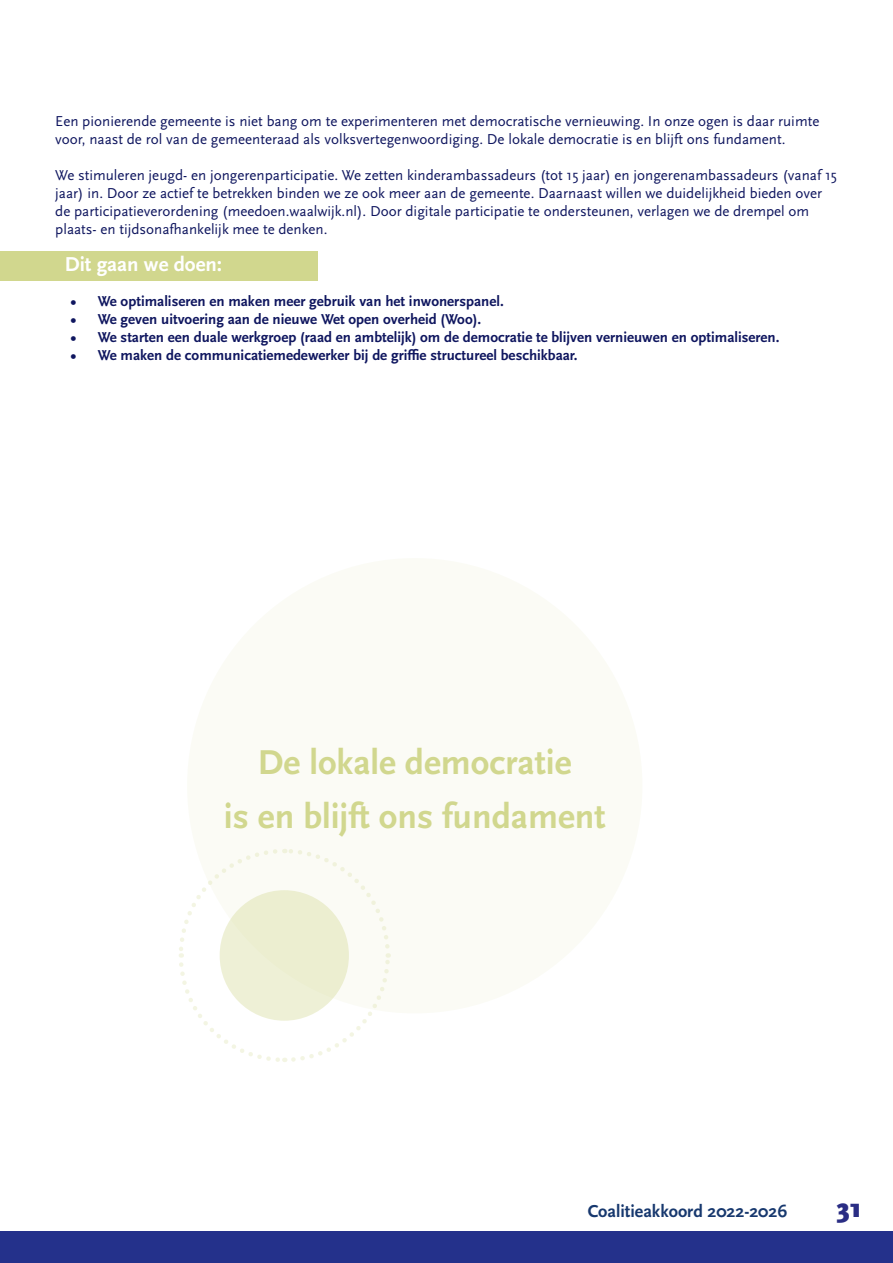
<style>
.page{position:relative;width:893px;height:1263px;background:#fff}
.page>*{position:absolute;margin:0;border:0;box-sizing:border-box;transform-origin:0 0}
.Platte_tekst{font:700 36px "Scala Sans Pro";color:#d1d78e}
.t1{font:900 27px "Scala Sans Pro";color:#2a2d84}
.Kopjes{font:700 21px "Scala Sans Pro";color:#fff}
.t2{font:700 18px "Scala Sans Pro";color:#17386e}
.Platte_tekst-2{font:15px/18px "Scala Sans Pro";color:#0f165f}
.t3{font:700 15px "Scala Sans Pro";color:#0f165f}
</style>
<div class="page">
<div style="left:0;top:1231px;width:893px;height:32px;background:#24318b"></div>
<div style="left:0;top:251px;width:318px;height:29px;background:#d1d78e"></div>
<div style="left:187px;top:558px;width:455px;height:455px;background:#fbfbf5;border-radius:50%"></div>
<svg style="left:179px;top:849px;width:212px;height:213px"></svg>
<div style="left:220px;top:890px;width:129px;height:131px;background:#eceed0;border-radius:50%"></div>
<p class="Platte_tekst-2" style="left:55px;top:112px;width:766px">Een pionierende gemeente is niet bang om te experimenteren met democratische vernieuwing. In onze ogen is daar ruimte voor, naast de rol van de gemeenteraad als volksvertegenwoordiging. De lokale democratie is en blijft ons fundament.</p>
<p class="Platte_tekst-2" style="left:55px;top:166px;width:783px">We stimuleren jeugd- en jongerenparticipatie. We zetten kinderambassadeurs (tot 15 jaar) en jongerenambassadeurs (vanaf 15 jaar) in. Door ze actief te betrekken binden we ze ook meer aan de gemeente. Daarnaast willen we duidelijkheid bieden over de participatieverordening (meedoen.waalwijk.nl). Door digitale participatie te ondersteunen, verlagen we de drempel om plaats- en tijdsonafhankelijk mee te denken.</p>
<p class="Kopjes" style="left:65px;top:252px;width:159px">Dit gaan we doen:</p>
<p class="t3" style="left:71px;top:292px;width:434px">• We optimaliseren en maken meer gebruik van het inwonerspanel.</p>
<p class="t3" style="left:71px;top:310px;width:412px">• We geven uitvoering aan de nieuwe Wet open overheid (Woo).</p>
<p class="t3" style="left:71px;top:328px;width:710px">• We starten een duale werkgroep (raad en ambtelijk) om de democratie te blijven vernieuwen en optimaliseren.</p>
<p class="t3" style="left:71px;top:346px;width:508px">• We maken de communicatiemedewerker bij de griffie structureel beschikbaar.</p>
<p class="Platte_tekst" style="left:258px;top:741px;width:315px">De lokale democratie</p>
<p class="Platte_tekst" style="left:224px;top:795px;width:383px">is en blijft ons fundament</p>
<p class="t2" style="left:588px;top:1201px;width:201px">Coalitieakkoord 2022-2026</p>
<h2 class="t1" style="left:837px;top:1192px;width:27px">31</h2>
</div>
